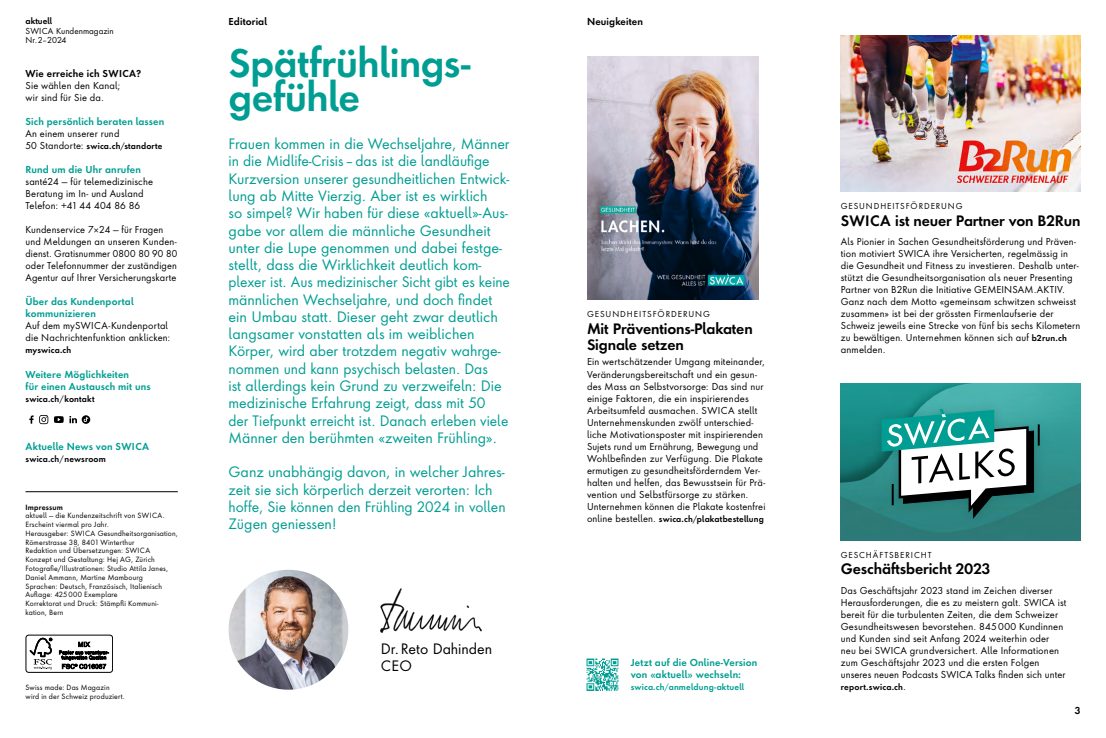
<style>
.page{position:relative;width:1106px;height:738px;background:#fff}
.page>*{position:absolute;margin:0;border:0;box-sizing:border-box;transform-origin:0 0}
.t1{font:600 37px/34px "Futura Next";letter-spacing:-.015em;color:#009e92}
.t2{font:14px/17.2px "Futura Next";letter-spacing:-.005em;color:#009e92}
.t3{font:600 14px/16.3px "Futura Next";letter-spacing:-.01em;color:#000}
.t4{font:14px/17.2px "Futura Next";letter-spacing:-.005em;color:#000}
.t5{font:9.3px/12px "Futura Next";letter-spacing:.015em;color:#000}
.t6{font:600 9.3px/12px "Futura Next";letter-spacing:.015em;color:#009e92}
.t7{font:600 9.3px "Futura Next";letter-spacing:.015em;color:#000}
.t8{font:600 8px "Futura Next";letter-spacing:.025em;color:#000}
.t9{font:8px "Futura Next";letter-spacing:.115em;color:#000}
.t10{font:8px/9.5px "Futura Next";color:#000}
.t11{font:600 8px "Futura Next";letter-spacing:.025em;color:#009e92}
.t12{font:600 8px "Futura Next";color:#000}
.t13{font:7px/8.8px "Futura Next";letter-spacing:.025em;color:#000}
.t14{font:600 7px "Futura Next";letter-spacing:.025em;color:#000}
.s1{font-weight:400;font-size:9.3px}
.s2{font-weight:400}
.s3{font-weight:600;font-size:8px}
</style>
<div class="page">
<hr style="left:26px;top:491px;width:152px;height:1px;background:#000">
<img style="left:380px;top:588px;width:102px;height:45px">
<div style="left:26px;top:634px;width:87px;height:38px;border:1px solid #000;border-radius:3px"></div>
<svg style="left:30px;top:637px;width:22px;height:32px"></svg>
<svg style="left:59px;top:641px;width:50px;height:27px"></svg>
<img style="left:586px;top:658px;width:32px;height:31px">
<svg style="left:41px;top:416px;width:8px;height:9px"></svg>
<svg style="left:29px;top:415px;width:19px;height:9px"></svg>
<svg style="left:54px;top:415px;width:36px;height:8px"></svg>
<img style="left:587px;top:57px;width:171px;height:242px">
<img style="left:228px;top:569px;width:120px;height:120px;border-radius:60px">
<img style="left:840px;top:35px;width:240px;height:156px">
<img style="left:840px;top:383px;width:240px;height:156px">
<div style="left:870px;top:398px;width:181px;height:130px;background:#000;opacity:.15"></div>
<hr style="left:1037px;top:424px;width:2px;height:21px;background:#000">
<svg style="left:881px;top:408px;width:153px;height:112px"></svg>
<p class="t12" style="left:26px;top:16px;width:28px">aktuell</p>
<p class="t10" style="left:26px;top:26px;width:90px">SWICA Kundenmagazin<br>Nr.2–2024</p>
<p class="t7" style="left:26px;top:67px;width:117px">Wie erreiche ich SWICA?</p>
<p class="t5" style="left:26px;top:79px;width:96px">Sie wählen den Kanal; wir sind für Sie da.</p>
<p class="t6" style="left:26px;top:115px;width:140px">Sich persönlich beraten lassen</p>
<p class="t5" style="left:26px;top:127px;width:95px">An einem unserer rund</p>
<p class="t8" style="left:26px;top:141px;width:139px"><span class="s1">50 Standorte:</span> swica.ch<span class="s2">/</span>standorte</p>
<p class="t6" style="left:26px;top:163px;width:117px">Rund um die Uhr anrufen</p>
<p class="t5" style="left:26px;top:175px;width:129px">santé24 — für telemedizinische<br>Beratung im In- und Ausland<br>Telefon: +41 44 404 86 86</p>
<p class="t5" style="left:26px;top:223px;width:153px">Kundenservice 7×24 — für Fragen und Meldungen an unseren Kunden&shy;dienst. Gratisnummer 0800 80 90 80 oder Telefonnummer der zuständigen Agentur auf Ihrer Versicherungskarte</p>
<p class="t6" style="left:26px;top:295px;width:110px">Über das Kundenportal kommunizieren</p>
<p class="t5" style="left:26px;top:319px;width:146px">Auf dem mySWICA-Kundenportal die Nachrichtenfunktion anklicken:</p>
<p class="t8" style="left:26px;top:345px;width:47px">myswica.ch</p>
<p class="t6" style="left:26px;top:367px;width:127px">Weitere Möglichkeiten<br>für einen Austausch mit uns</p>
<p class="t8" style="left:26px;top:393px;width:71px">swica.ch<span class="s2">/</span>kontakt</p>
<p class="t6" style="left:26px;top:439px;width:125px">Aktuelle News von SWICA</p>
<p class="t8" style="left:26px;top:453px;width:82px">swica.ch<span class="s2">/</span>newsroom</p>
<p class="t14" style="left:26px;top:502px;width:39px">Impressum</p>
<p class="t13" style="left:26px;top:510px;width:154px">aktuell — die Kundenzeitschrift von SWICA.<br>Erscheint viermal pro Jahr.<br>Herausgeber: SWICA Gesundheitsorganisation, Römerstrasse 38, 8401 Winterthur<br>Redaktion und Übersetzungen: SWICA Konzept und Gestaltung: Hej AG, Zürich Fotografie/Illustrationen: Studio Attila Janes, Daniel Ammann, Martine Mambourg<br>Sprachen: Deutsch, Französisch, Italienisch Auflage: 425000 Exemplare<br>Korrektorat und Druck: Stämpfli Kommuni&shy;kation, Bern</p>
<p class="t13" style="left:26px;top:682px;width:101px">Swiss made: Das Magazin wird in der Schweiz produziert.</p>
<p class="t7" style="left:228px;top:15px;width:40px">Editorial</p>
<p class="t7" style="left:587px;top:15px;width:58px">Neuigkeiten</p>
<h1 class="t1" style="left:228px;top:46px;width:243px">Spätfrühlings&shy;gefühle</h1>
<p class="t2" style="left:228px;top:135px;width:283px">Frauen kommen in die Wechseljahre, Männer in die Midlife-Crisis–das ist die landläufige Kurzversion unserer gesundheitlichen Entwick&shy;lung ab Mitte Vierzig. Aber ist es wirklich<br>so simpel? Wir haben für diese «aktuell»-Aus&shy;gabe vor allem die männliche Gesundheit unter die Lupe genommen und dabei festge&shy;stellt, dass die Wirklichkeit deutlich kom&shy;plexer ist. Aus medizinischer Sicht gibt es keine männlichen Wechseljahre, und doch findet ein Umbau statt. Dieser geht zwar deutlich langsamer vonstatten als im weiblichen Körper, wird aber trotzdem negativ wahrge&shy;nommen und kann psychisch belasten. Das<br>ist allerdings kein Grund zu verzweifeln: Die medizinische Erfahrung zeigt, dass mit 50<br>der Tiefpunkt erreicht ist. Danach erleben viele Männer den berühmten «zweiten Frühling».</p>
<h2 class="t2" style="left:228px;top:462px;width:278px">Ganz unabhängig davon, in welcher Jahres&shy;zeit sie sich körperlich derzeit verorten: Ich hoffe, Sie können den Frühling 2024 in vollen Zügen geniessen!</h2>
<h2 class="t4" style="left:381px;top:639px;width:113px">Dr.Reto Dahinden<br>CEO</h2>
<p class="t9" style="left:587px;top:308px;width:124px">GESUNDHEITSFÖRDERUNG</p>
<h2 class="t3" style="left:587px;top:320px;width:167px">Mit Präventions-Plakaten<br>Signale setzen</h2>
<p class="t5" style="left:587px;top:355px;width:180px">Ein wertschätzender Umgang miteinander, Veränderungsbereitschaft und ein gesun&shy;des Mass an Selbstvorsorge: Das sind nur einige Faktoren, die ein inspirierendes Arbeitsumfeld ausmachen. SWICA stellt Unternehmenskunden zwölf unterschied&shy;liche Motivationsposter mit inspirierenden Sujets rund um Ernährung, Bewegung und Wohlbefinden zur Verfügung. Die Plakate ermutigen zu gesundheitsförderndem Ver&shy;halten und helfen, das Bewusstsein für Prä&shy;vention und Selbstfürsorge zu stärken.<br>Unternehmen können die Plakate kostenfrei</p>
<p class="t8" style="left:587px;top:513px;width:178px"><span class="s1">online bestellen.</span> swica.ch<span class="s2">/</span>plakatbestellung</p>
<p class="t6" style="left:630px;top:655px;width:128px">Jetzt auf die Online-Version von «aktuell» wechseln:</p>
<p class="t11" style="left:630px;top:681px;width:115px">swica.ch<span class="s2">/</span>anmeldung-aktuell</p>
<p class="t9" style="left:840px;top:200px;width:123px">GESUNDHEITSFÖRDERUNG</p>
<h2 class="t3" style="left:840px;top:212px;width:241px">SWICA ist neuer Partner von B2Run</h2>
<p class="t5" style="left:840px;top:235px;width:241px">Als Pionier in Sachen Gesundheitsförderung und Präven&shy;tion motiviert SWICA ihre Versicherten, regelmässig in die Gesundheit und Fitness zu investieren. Deshalb unter&shy;stützt die Gesundheitsorganisation als neuer Presenting Partner von B2Run die Initiative GEMEINSAM.AKTIV.<br>Ganz nach dem Motto «gemeinsam schwitzen schweisst zusammen» ist bei der grössten Firmenlaufserie der Schweiz jeweils eine Strecke von fünf bis sechs Kilometern zu bewältigen. Unternehmen können sich auf <span class="s3">b2run.ch </span>anmelden.</p>
<p class="t9" style="left:840px;top:548px;width:92px">GESCHÄFTSBERICHT</p>
<h2 class="t3" style="left:840px;top:560px;width:151px">Geschäftsbericht 2023</h2>
<p class="t5" style="left:840px;top:583px;width:227px">Das Geschäftsjahr 2023 stand im Zeichen diverser Herausforderungen, die es zu meistern galt. SWICA ist bereit für die turbulenten Zeiten, die dem Schweizer Gesundheitswesen bevorstehen. 845000 Kundinnen und Kunden sind seit Anfang 2024 weiterhin oder neu bei SWICA grundversichert. Alle Informationen zum Geschäftsjahr 2023 und die ersten Folgen unseres neuen Podcasts SWICA Talks finden sich unter</p>
<p class="t8" style="left:840px;top:681px;width:67px">report.swica.ch<span class="s1">.</span></p>
<p class="t7" style="left:1074px;top:703px;width:7px">3</p>
</div>
